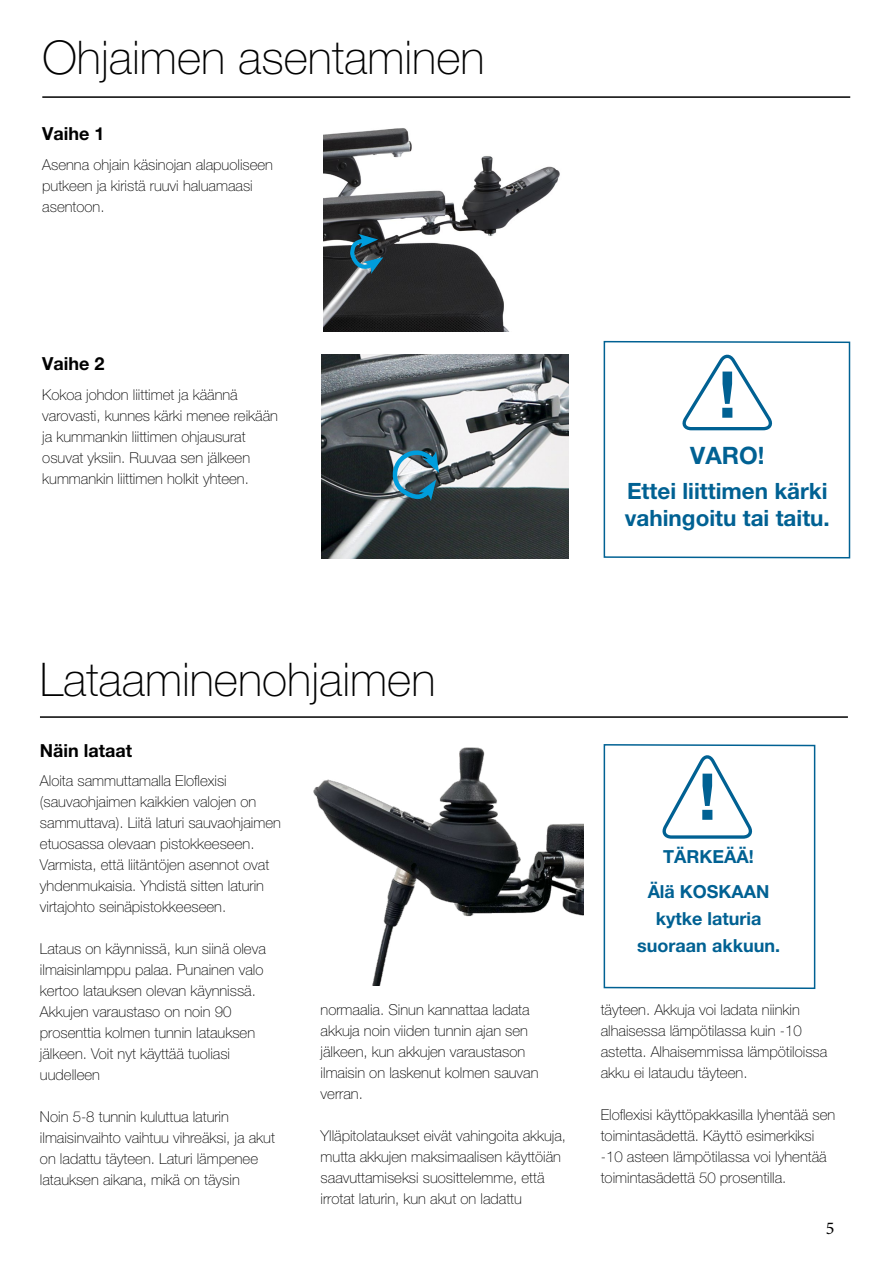
<style>
.page{position:relative;width:893px;height:1263px;background:#fff}
.page>*{position:absolute;margin:0;border:0;box-sizing:border-box;transform-origin:0 0}
.t1{font:100 46.5px "Helvetica Neue LT Pro";color:#000}
.t2{font:700 24px "Helvetica Neue LT Pro";color:#006193}
.t3{font:700 22.5px/27px "Helvetica Neue LT Pro";color:#006193}
.t4{font:700 18px/35.5px "Helvetica Neue LT Pro";color:#006193;text-align:center}
.t5{font:700 18px "Helvetica Neue LT Pro";color:#000}
.t6{font:18px "Minion Pro";color:#000}
.t7{font:100 15px/21px "Helvetica Neue LT Pro";color:#000}
</style>
<div class="page">
<hr style="left:42px;top:96px;width:808px;height:2px;background:#000">
<img style="left:323px;top:128px;width:237px;height:204px">
<img style="left:322px;top:354px;width:246px;height:204px">
<svg style="left:348px;top:234px;width:35px;height:40px"></svg>
<svg style="left:603px;top:340px;width:248px;height:219px"></svg>
<svg style="left:678px;top:355px;width:95px;height:77px"></svg>
<svg style="left:386px;top:443px;width:53px;height:61px;background:#587d8c"></svg>
<svg style="left:603px;top:744px;width:213px;height:245px"></svg>
<hr style="left:40px;top:716px;width:808px;height:2px;background:#000">
<img style="left:314px;top:747px;width:270px;height:239px">
<svg style="left:658px;top:755px;width:95px;height:85px"></svg>
<h1 class="t1" style="left:43px;top:31px;width:444px">Ohjaimen asentaminen</h1>
<p class="t5" style="left:42px;top:123px;width:64px">Vaihe 1</p>
<p class="t7" style="left:42px;top:154px;width:232px">Asenna ohjain käsinojan alapuoliseen putkeen ja kiristä ruuvi haluamaasi asentoon.</p>
<p class="t5" style="left:42px;top:353px;width:64px">Vaihe 2</p>
<p class="t7" style="left:42px;top:384px;width:237px">Kokoa johdon liittimet ja käännä varovasti, kunnes kärki menee reikään ja kummankin liittimen ohjausurat osuvat yksiin. Ruuvaa sen jälkeen kummankin liittimen holkit yhteen.</p>
<h2 class="t2" style="left:690px;top:440px;width:76px">VARO!</h2>
<h3 class="t3" style="left:625px;top:477px;width:206px">Ettei liittimen kärki vahingoitu tai taitu.</h3>
<h1 class="t1" style="left:40px;top:653px;width:397px">Lataaminenohjaimen</h1>
<p class="t5" style="left:40px;top:739px;width:94px">Näin lataat</p>
<p class="t7" style="left:40px;top:770px;width:242px">Aloita sammuttamalla Eloflexisi (sauvaohjaimen kaikkien valojen on sammuttava). Liitä laturi sauvaohjaimen etuosassa olevaan pistokkeeseen.<br>Varmista, että liitäntöjen asennot ovat yhdenmukaisia. Yhdistä sitten laturin virtajohto seinäpistokkeeseen.</p>
<p class="t7" style="left:40px;top:938px;width:227px">Lataus on käynnissä, kun siinä oleva ilmaisinlamppu palaa. Punainen valo kertoo latauksen olevan käynnissä.<br>Akkujen varaustaso on noin 90 prosenttia kolmen tunnin latauksen jälkeen. Voit nyt käyttää tuoliasi uudelleen</p>
<p class="t7" style="left:40px;top:1106px;width:236px">Noin 5-8 tunnin kuluttua laturin ilmaisinvaihto vaihtuu vihreäksi, ja akut on ladattu täyteen. Laturi lämpenee latauksen aikana, mikä on täysin</p>
<p class="t7" style="left:321px;top:999px;width:219px">normaalia. Sinun kannattaa ladata akkuja noin viiden tunnin ajan sen jälkeen, kun akkujen varaustason ilmaisin on laskenut kolmen sauvan verran.</p>
<p class="t7" style="left:321px;top:1125px;width:247px">Ylläpitolataukset eivät vahingoita akkuja, mutta akkujen maksimaalisen käyttöiän saavuttamiseksi suosittelemme, että irrotat laturin, kun akut on ladattu</p>
<p class="t4" style="left:648px;top:838px;width:123px">TÄRKEÄÄ!<br>Älä KOSKAAN</p>
<p class="t4" style="left:637px;top:905px;width:144px;line-height:27px">kytke laturia suoraan akkuun.</p>
<p class="t7" style="left:601px;top:999px;width:228px">täyteen. Akkuja voi ladata niinkin alhaisessa lämpötilassa kuin -10 astetta. Alhaisemmissa lämpötiloissa akku ei lataudu täyteen.</p>
<p class="t7" style="left:601px;top:1104px;width:236px">Eloflexisi käyttöpakkasilla lyhentää sen toimintasädettä. Käyttö esimerkiksi -10 asteen lämpötilassa voi lyhentää toimintasädettä 50 prosentilla.</p>
<p class="t6" style="left:826px;top:1216px;width:10px">5</p>
</div>
